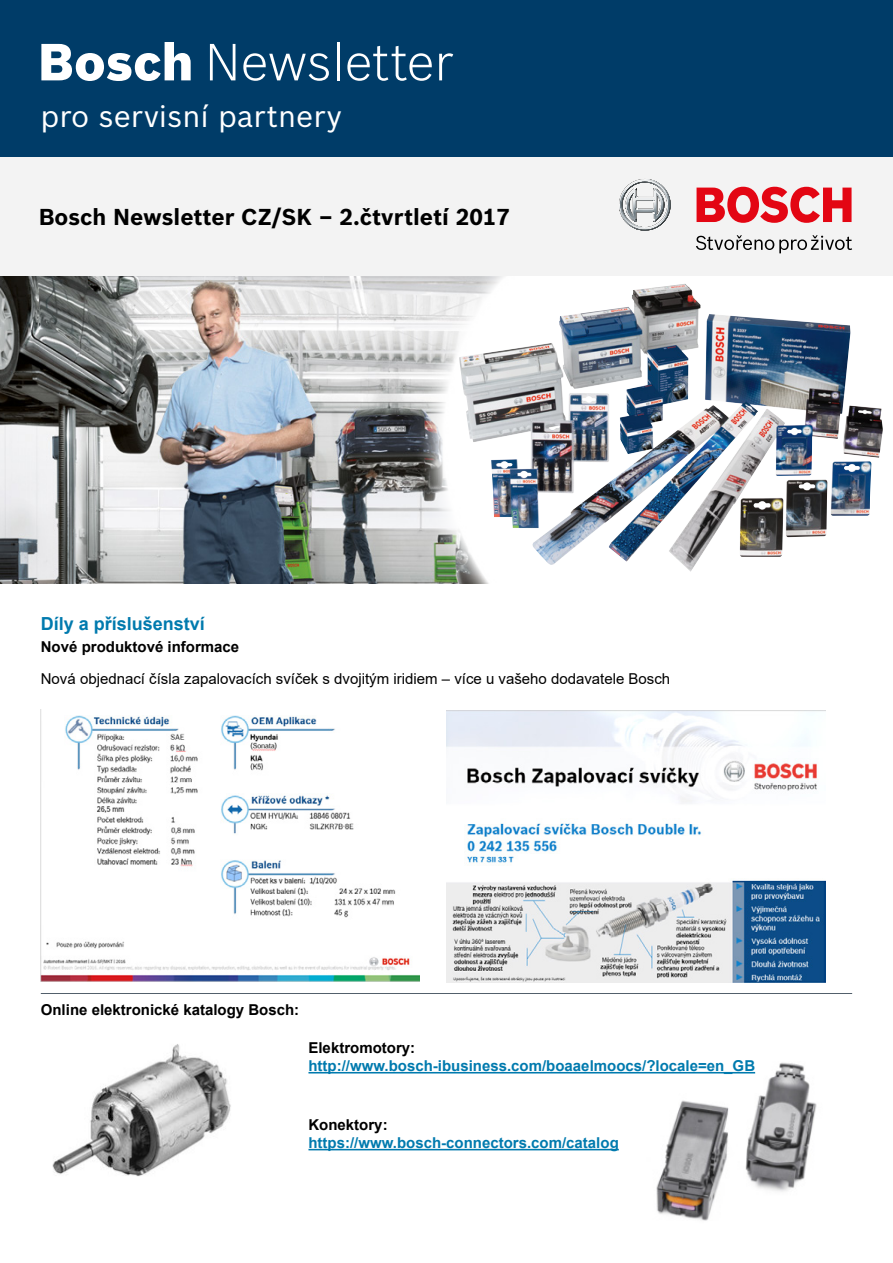
<style>
.page{position:relative;width:893px;height:1263px;background:#fff}
.page>*{position:absolute;margin:0;border:0;box-sizing:border-box;transform-origin:0 0}
.t1{font:300 51px "Bosch Sans";color:#fff}
.t2{font:30px "Bosch Sans";color:#fff}
.t3{font:700 22.5px "Bosch Sans";color:#000}
.t4{font:700 18px "Arial";color:#007aae}
.t5{font:700 15px "Arial";color:#007aae}
.t6{font:700 15px "Arial";color:#000}
.t7{font:15px "Arial";color:#000}
.s1{font-weight:900}
</style>
<div class="page">
<img style="left:646px;top:1062px;width:171px;height:159px">
<img style="left:447px;top:710px;width:379px;height:273px">
<img style="left:41px;top:715px;width:379px;height:266px">
<hr style="left:308px;top:1072px;width:447px;height:1px;background:#007aae">
<img style="left:52px;top:1044px;width:179px;height:133px">
<hr style="left:308px;top:1149px;width:311px;height:1px;background:#007aae">
<hr style="left:41px;top:993px;width:811px;height:1px;background:#525f6b">
<img style="left:0;top:276px;width:414px;height:307px">
<svg style="left:414px;top:276px;width:469px;height:308px"></svg>
<img style="left:531px;top:284px;width:319px;height:288px">
<div style="left:0;top:156px;width:893px;height:120px;background:#f0f0f0"></div>
<div style="left:0;top:0;width:893px;height:156px;background:#003c68"></div>
<svg style="left:619px;top:179px;width:52px;height:52px"></svg>
<svg style="left:696px;top:235px;width:156px;height:18px"></svg>
<svg style="left:696px;top:187px;width:155px;height:36px"></svg>
<h1 class="t1" style="left:38px;top:31px;width:417px"><span class="s1">Bosch</span> Newsletter</h1>
<h2 class="t2" style="left:41px;top:97px;width:303px">pro servisní partnery</h2>
<h3 class="t3" style="left:39px;top:203px;width:473px">Bosch Newsletter CZ/SK – 2.čtvrtletí 2017</h3>
<p class="t4" style="left:41px;top:611px;width:166px">Díly a příslušenství</p>
<p class="t6" style="left:41px;top:636px;width:200px">Nové produktové informace</p>
<p class="t7" style="left:41px;top:668px;width:631px">Nová objednací čísla zapalovacích svíček s dvojitým iridiem – více u vašeho dodavatele Bosch</p>
<p class="t6" style="left:41px;top:999px;width:260px">Online elektronické katalogy Bosch:</p>
<p class="t6" style="left:308px;top:1037px;width:108px">Elektromotory:</p>
<p class="t5" style="left:308px;top:1055px;width:448px">http://www.bosch-ibusiness.com/boaaelmoocs/?locale=en_GB</p>
<p class="t6" style="left:308px;top:1114px;width:81px">Konektory:</p>
<p class="t5" style="left:308px;top:1132px;width:312px">https://www.bosch-connectors.com/catalog</p>
</div>
